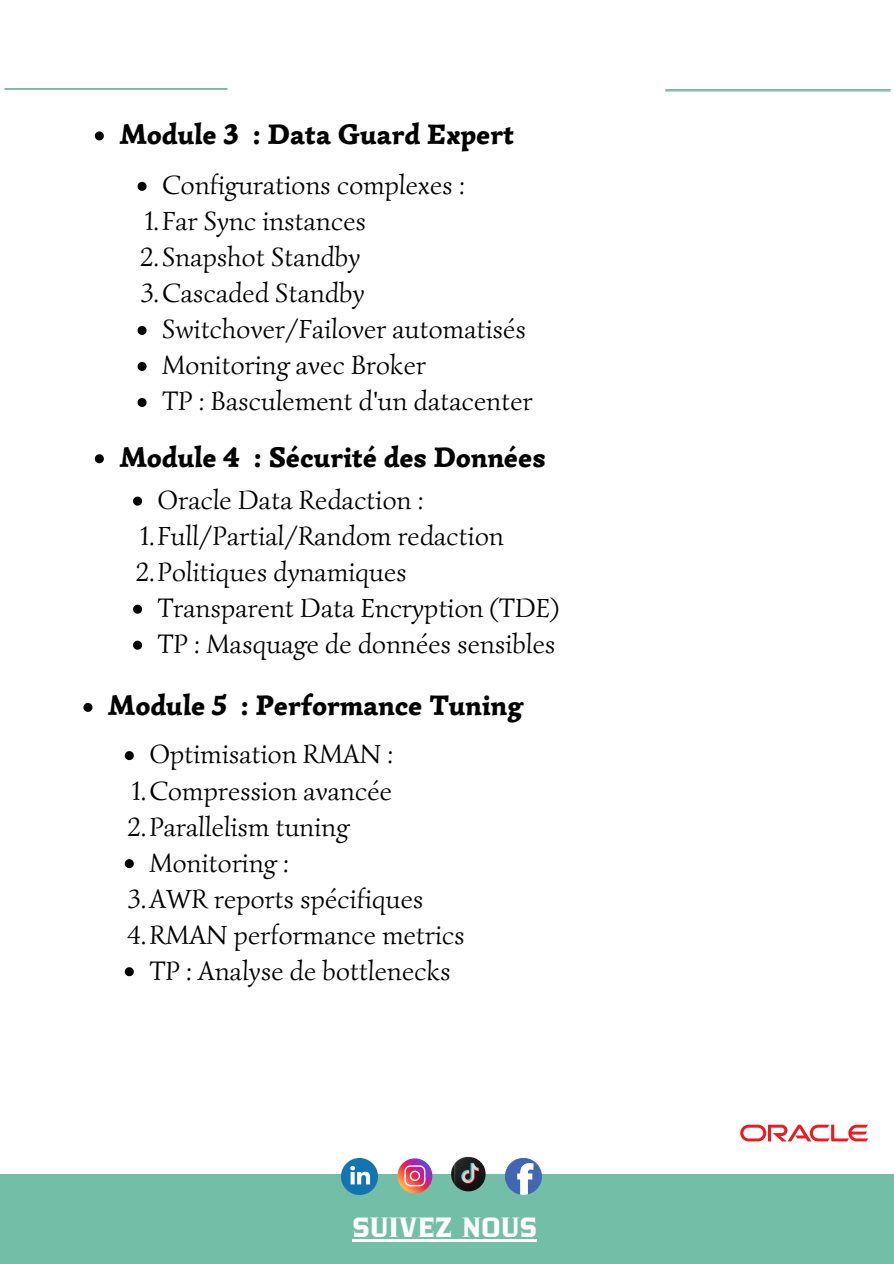
<style>
.page{position:relative;width:894px;height:1264px;background:#fff}
.page>*{position:absolute;margin:0;border:0;box-sizing:border-box;transform-origin:0 0}
.t1{font:900 28.5px "Simonetta";letter-spacing:.005em;color:#000}
.t2{font:27px "Simonetta";letter-spacing:.005em;color:#000}
.t3{font:27px "Zantiqa 4 F";letter-spacing:.005em;color:#fff}
</style>
<div class="page">
<img style="left:4px;top:89px;width:224px;height:1px">
<img style="left:665px;top:90px;width:226px;height:1px">
<div style="left:0;top:1174px;width:893px;height:89px;background:#73bea7"></div>
<svg style="left:505px;top:1158px;width:36px;height:36px"></svg>
<svg style="left:397px;top:1158px;width:35px;height:35px"></svg>
<img style="left:342px;top:1158px;width:36px;height:36px">
<img style="left:451px;top:1156px;width:34px;height:35px;border-radius:17px">
<hr style="left:352px;top:1239px;width:185px;height:2px;background:#fff">
<svg style="left:95px;top:454px;width:9px;height:9px"></svg>
<svg style="left:133px;top:496px;width:9px;height:9px"></svg>
<svg style="left:133px;top:604px;width:9px;height:9px"></svg>
<svg style="left:133px;top:640px;width:9px;height:9px"></svg>
<svg style="left:740px;top:1124px;width:127px;height:17px"></svg>
<svg style="left:137px;top:182px;width:9px;height:9px"></svg>
<svg style="left:137px;top:326px;width:9px;height:9px"></svg>
<svg style="left:137px;top:362px;width:9px;height:9px"></svg>
<svg style="left:137px;top:398px;width:9px;height:9px"></svg>
<svg style="left:95px;top:131px;width:9px;height:9px"></svg>
<svg style="left:83px;top:703px;width:9px;height:9px"></svg>
<svg style="left:125px;top:751px;width:9px;height:9px"></svg>
<svg style="left:125px;top:859px;width:9px;height:9px"></svg>
<svg style="left:125px;top:967px;width:9px;height:9px"></svg>
<p class="t1" style="left:120px;top:116px;width:396px">Module 3 : Data Guard Expert</p>
<p class="t2" style="left:162px;top:168px;width:304px">Configurations complexes :</p>
<p class="t2" style="left:145px;top:204px;width:223px">1.Far Sync instances</p>
<p class="t2" style="left:140px;top:240px;width:221px">2.Snapshot Standby</p>
<p class="t2" style="left:141px;top:276px;width:225px">3.Cascaded Standby</p>
<p class="t2" style="left:162px;top:312px;width:365px">Switchover/Failover automatisés</p>
<p class="t2" style="left:162px;top:348px;width:265px">Monitoring avec Broker</p>
<p class="t2" style="left:162px;top:384px;width:372px">TP : Basculement d'un datacenter</p>
<p class="t1" style="left:120px;top:439px;width:427px">Module 4 : Sécurité des Données</p>
<p class="t2" style="left:157px;top:483px;width:267px">Oracle Data Redaction :</p>
<p class="t2" style="left:140px;top:519px;width:365px">1.Full/Partial/Random redaction</p>
<p class="t2" style="left:136px;top:555px;width:272px">2.Politiques dynamiques</p>
<p class="t2" style="left:157px;top:591px;width:403px">Transparent Data Encryption (TDE)</p>
<p class="t2" style="left:157px;top:627px;width:399px">TP : Masquage de données sensibles</p>
<p class="t1" style="left:108px;top:688px;width:417px">Module 5 : Performance Tuning</p>
<p class="t2" style="left:149px;top:737px;width:245px">Optimisation RMAN :</p>
<p class="t2" style="left:132px;top:773px;width:261px">1.Compression avancée</p>
<p class="t2" style="left:127px;top:809px;width:223px">2.Parallelism tuning</p>
<p class="t2" style="left:149px;top:845px;width:141px">Monitoring :</p>
<p class="t2" style="left:128px;top:881px;width:297px">3.AWR reports spécifiques</p>
<p class="t2" style="left:127px;top:917px;width:339px">4.RMAN performance metrics</p>
<p class="t2" style="left:149px;top:953px;width:302px">TP : Analyse de bottlenecks</p>
<p class="t3" style="left:352px;top:1216px;width:186px">SUIVEZ NOUS</p>
</div>
